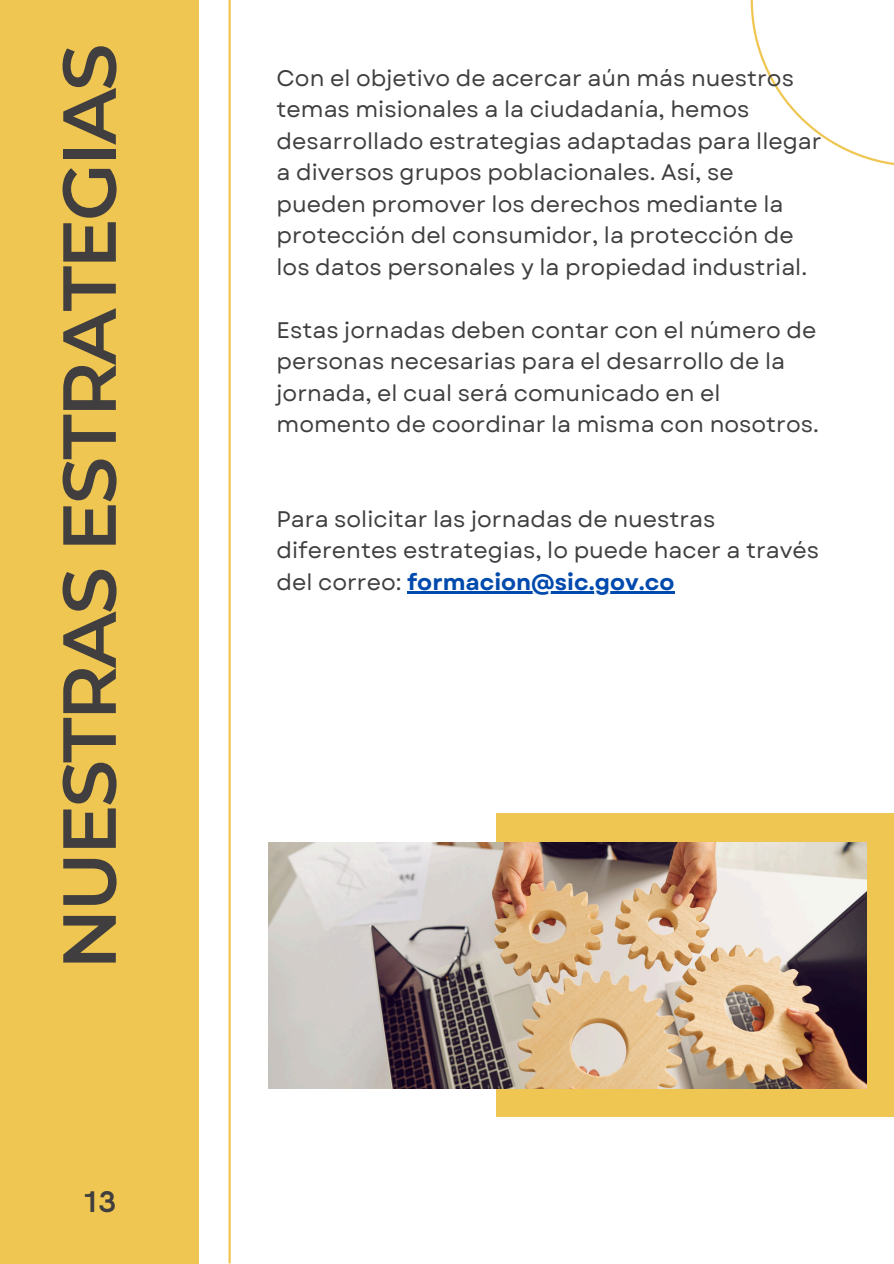
<style>
.page{position:relative;width:894px;height:1264px;background:#fff}
.page>*{position:absolute;margin:0;border:0;box-sizing:border-box;transform-origin:0 0}
.t1{font:600 75px "Montserrat";letter-spacing:-.035em;color:#403e3e}
.t2{font:700 30px "HK Grotesk";color:#403e3e}
.t3{font:22.5px/31.5px "Garet";color:#403e3e}
.s1{font-weight:700;color:#004aad}
</style>
<div class="page">
<div style="left:0;top:0;width:199px;height:1263px;background:#f0c652"></div>
<hr style="left:228px;top:0;width:3px;height:1263px;background:#f0c652">
<svg style="left:750px;top:0;width:143px;height:165px"></svg>
<hr style="left:407px;top:591px;width:267px;height:2px;background:#004aad">
<div style="left:496px;top:814px;width:397px;height:302px;background:#f0c652"></div>
<img style="left:269px;top:842px;width:597px;height:246px">
<p class="t1" style="left:43px;top:969px;width:927px;rotate:-90deg">NUESTRAS ESTRATEGIAS</p>
<h1 class="t2" style="left:82px;top:1184px;width:35px">13</h1>
<p class="t3" style="left:276px;top:62px;width:546px">Con el objetivo de acercar aún más nuestros temas misionales a la ciudadanía, hemos desarrollado estrategias adaptadas para llegar a diversos grupos poblacionales. Así, se pueden promover los derechos mediante la protección del consumidor, la protección de los datos personales y la propiedad industrial.</p>
<p class="t3" style="left:276px;top:314px;width:543px">Estas jornadas deben contar con el número de personas necesarias para el desarrollo de la jornada, el cual será comunicado en el momento de coordinar la misma con nosotros.</p>
<p class="t3" style="left:276px;top:503px;width:544px">Para solicitar las jornadas de nuestras diferentes estrategias, lo puede hacer a través del correo: <span class="s1">formacion@sic.gov.co</span></p>
</div>
